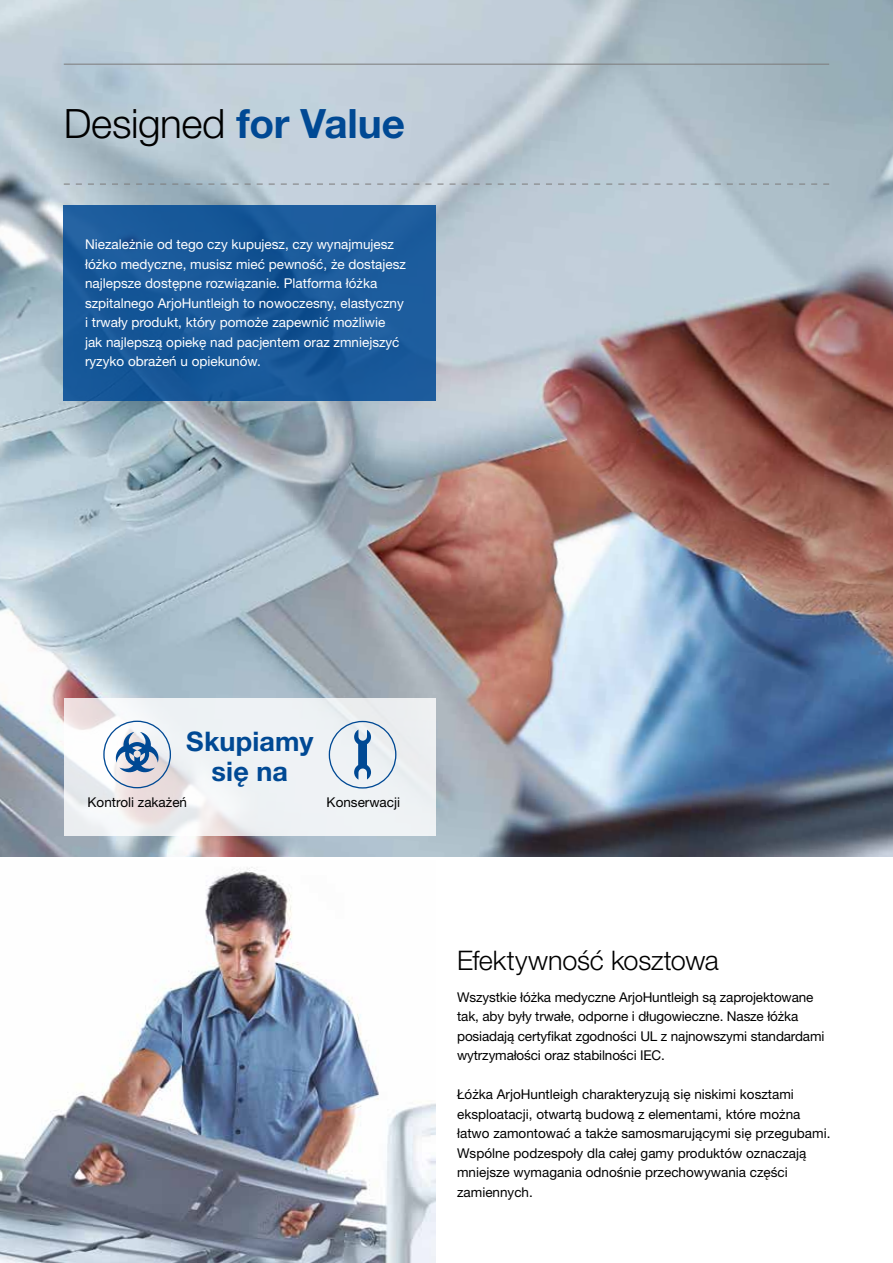
<style>
.page{position:relative;width:893px;height:1263px;background:#fff}
.page>*{position:absolute;margin:0;border:0;box-sizing:border-box;transform-origin:0 0}
.t1{font:300 40.5px "Helvetica Neue LT Pro";letter-spacing:-.01em;color:#000}
.t2{font:300 27px "Helvetica Neue LT Pro";letter-spacing:-.01em;color:#000}
.t3{font:700 27px/30px "Helvetica Neue LT Pro";letter-spacing:.005em;color:#004994;text-align:center}
.t4{font:13.5px/19.5px "Helvetica Neue LT Pro";color:#000}
.t5{font:13.5px/19.5px "Helvetica Neue LT Pro";color:#fff}
.s1{font-weight:700;color:#004994}
</style>
<div class="page">
<img style="left:0;top:0;width:893px;height:857px">
<img style="left:0;top:867px;width:436px;height:396px">
<div style="left:64px;top:206px;width:372px;height:195px;background:#19599b"></div>
<svg style="left:64px;top:698px;width:371px;height:138px;fill:#eef2f4"></svg>
<svg style="left:103px;top:721px;width:68px;height:67px"></svg>
<svg style="left:329px;top:721px;width:67px;height:67px"></svg>
<hr style="left:64px;top:64px;width:765px;height:1px;background:#7c7b7b">
<svg style="left:64px;top:184px;width:765px;height:1px"></svg>
<h1 class="t1" style="left:64px;top:98px;width:343px">Designed <span class="s1">for Value</span></h1>
<p class="t5" style="left:85px;top:235px;width:322px">Niezależnie od tego czy kupujesz, czy wynajmujesz łóżko medyczne, musisz mieć pewność, że dostajesz najlepsze dostępne rozwiązanie. Platforma łóżka szpitalnego ArjoHuntleigh to nowoczesny, elastyczny i trwały produkt, który pomoże zapewnić możliwie<br>jak najlepszą opiekę nad pacjentem oraz zmniejszyć ryzyko obrażeń u opiekunów.</p>
<h2 class="t3" style="left:186px;top:726px;width:129px">Skupiamy się na</h2>
<p class="t4" style="left:88px;top:792px;width:101px">Kontroli zakażeń</p>
<p class="t4" style="left:327px;top:792px;width:75px">Konserwacji</p>
<h2 class="t2" style="left:457px;top:944px;width:263px">Efektywność kosztowa</h2>
<p class="t4" style="left:457px;top:987px;width:369px">Wszystkie łóżka medyczne ArjoHuntleigh są zaprojektowane tak, aby były trwałe, odporne i długowieczne. Nasze łóżka posiadają certyfikat zgodności UL z najnowszymi standardami wytrzymałości oraz stabilności IEC.</p>
<p class="t4" style="left:457px;top:1084px;width:375px">Łóżka ArjoHuntleigh charakteryzują się niskimi kosztami eksploatacji, otwartą budową z elementami, które można łatwo zamontować a także samosmarującymi się przegubami.<br>Wspólne podzespoły dla całej gamy produktów oznaczają mniejsze wymagania odnośnie przechowywania części zamiennych.</p>
</div>
